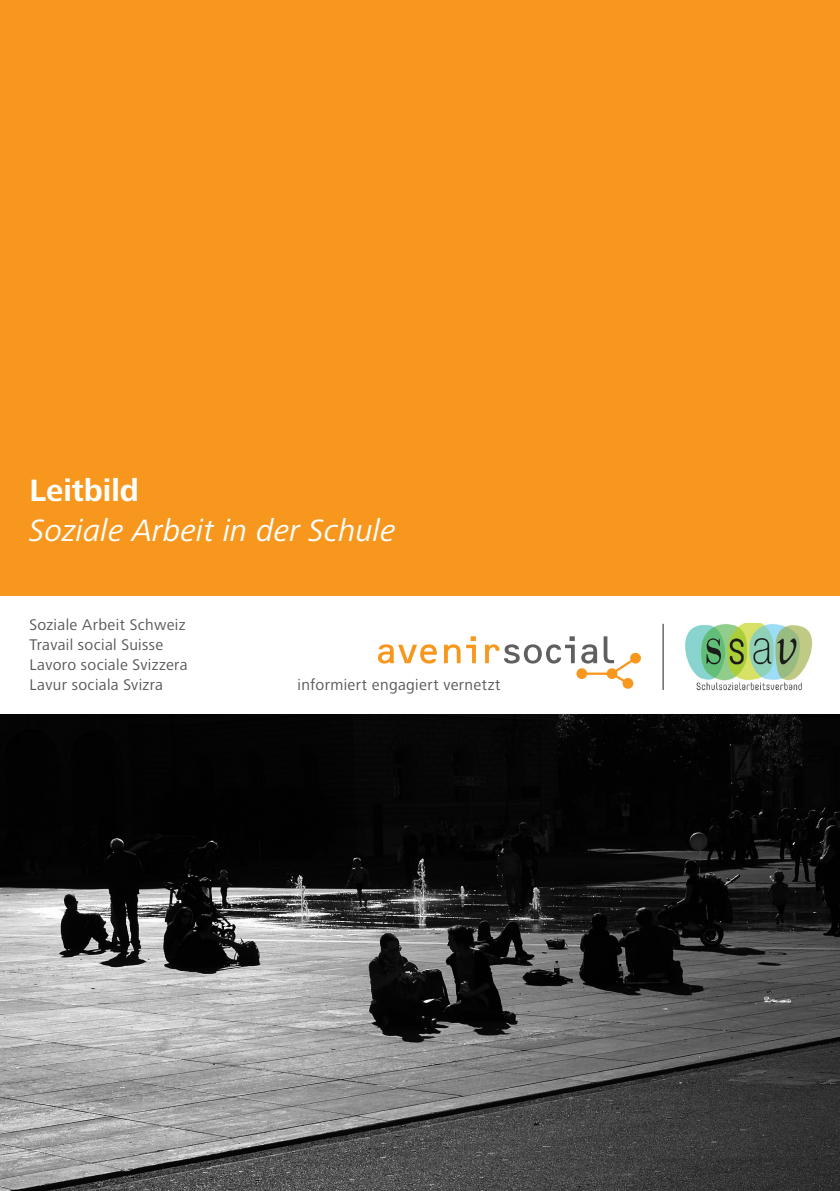
<style>
.page{position:relative;width:840px;height:1191px;background:#fff}
.page>*{position:absolute;margin:0;border:0;box-sizing:border-box;transform-origin:0 0}
.t1{font:italic 32px "Frutiger Next LT";color:#fff}
.t2{font:700 32px "Frutiger Next LT";color:#fff}
.t3{font:16px "Frutiger Next LT";letter-spacing:.02em;color:#57585a}
</style>
<div class="page">
<div style="left:0;top:0;width:839px;height:482px;background:#f7971d"></div>
<div style="left:0;top:456px;width:839px;height:139px;background:#f7971d"></div>
<img style="left:0;top:714px;width:839px;height:477px">
<svg style="left:378px;top:644px;width:58px;height:19px"></svg>
<svg style="left:444px;top:644px;width:16px;height:19px"></svg>
<svg style="left:466px;top:636px;width:9px;height:27px"></svg>
<svg style="left:485px;top:636px;width:155px;height:53px"></svg>
<img style="left:685px;top:624px;width:127px;height:66px">
<hr style="left:662px;top:624px;width:1px;height:66px;background:#231f20">
<p class="t2" style="left:29px;top:472px;width:111px">Leitbild</p>
<p class="t1" style="left:29px;top:513px;width:368px">Soziale Arbeit in der Schule</p>
<p class="t3" style="left:29px;top:616px;width:157px">Soziale Arbeit Schweiz</p>
<p class="t3" style="left:29px;top:636px;width:135px">Travail social Suisse</p>
<p class="t3" style="left:29px;top:656px;width:160px">Lavoro sociale Svizzera</p>
<p class="t3" style="left:29px;top:676px;width:135px">Lavur sociala Svizra</p>
<p class="t3" style="left:297px;top:676px;width:204px">informiert engagiert vernetzt</p>
</div>
